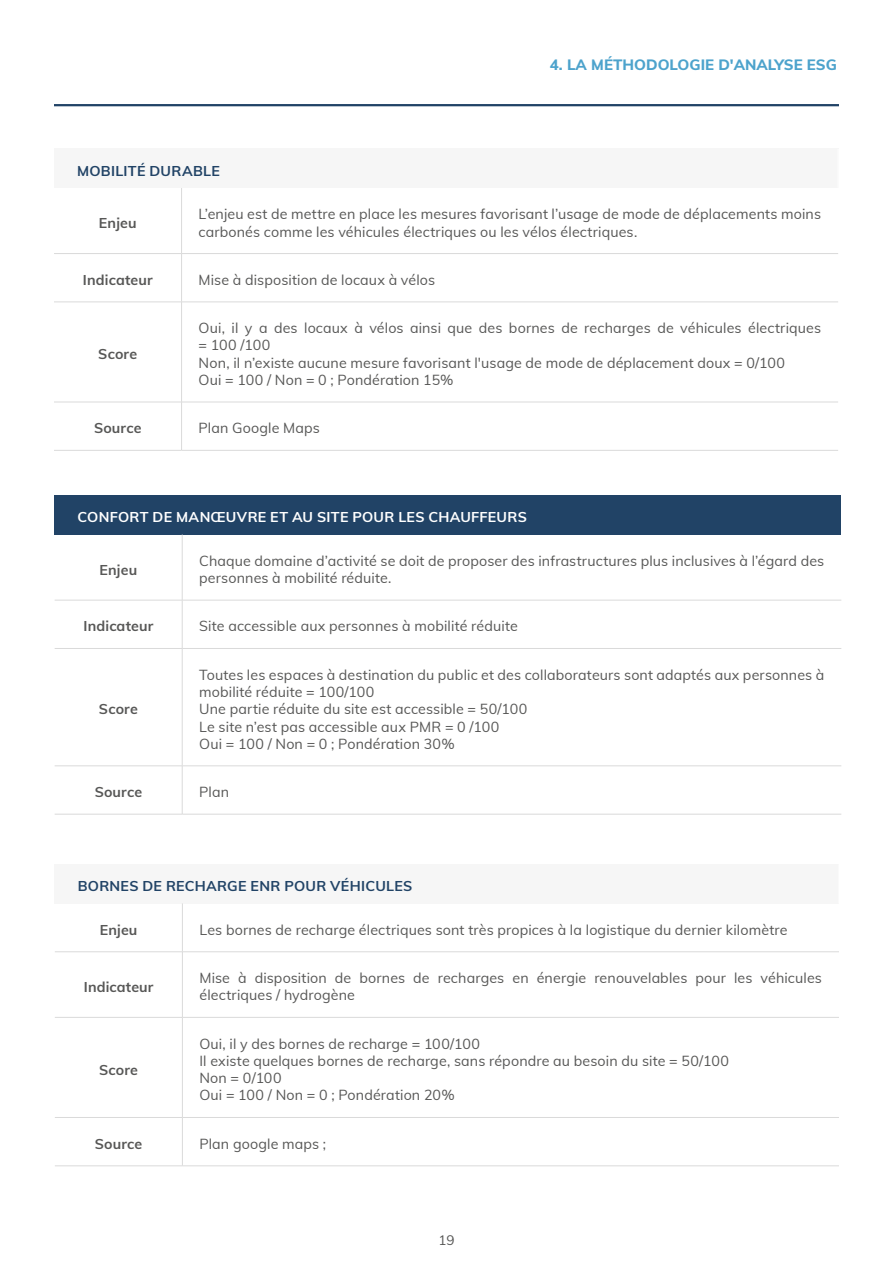
<style>
.page{position:relative;width:893px;height:1263px;background:#fff}
.page>*{position:absolute;margin:0;border:0;box-sizing:border-box;transform-origin:0 0}
.t1{font:800 15px "Muli";color:#4da3cc}
.t2{font:14.25px/17.2px "Muli";letter-spacing:.01em;color:#575756}
.t3{font:700 14.25px "Muli";letter-spacing:.01em;color:#575756}
.t4{font:700 14.25px "Muli";letter-spacing:.02em;color:#214366}
.t5{font:700 14.25px "Muli";letter-spacing:.02em;color:#fff}
.t6{font:13.5px "Muli";color:#575756}
</style>
<div class="page">
<hr style="left:54px;top:104px;width:785px;height:2px;background:#214366">
<div style="left:54px;top:149px;width:784px;height:39px;background:#f6f6f6"></div>
<hr style="left:54px;top:253px;width:128px;height:1px;background:#dadada">
<hr style="left:182px;top:253px;width:656px;height:1px;background:#dadada">
<hr style="left:54px;top:302px;width:128px;height:1px;background:#dadada">
<hr style="left:182px;top:302px;width:656px;height:1px;background:#dadada">
<hr style="left:54px;top:402px;width:128px;height:1px;background:#dadada">
<hr style="left:182px;top:402px;width:656px;height:1px;background:#dadada">
<hr style="left:181px;top:188px;width:1px;height:65px;background:#dadada">
<hr style="left:181px;top:254px;width:1px;height:48px;background:#dadada">
<hr style="left:181px;top:302px;width:1px;height:100px;background:#dadada">
<hr style="left:181px;top:402px;width:1px;height:48px;background:#dadada">
<hr style="left:54px;top:450px;width:128px;height:1px;background:#dadada">
<hr style="left:182px;top:450px;width:656px;height:1px;background:#dadada">
<div style="left:55px;top:495px;width:786px;height:39px;background:#214366"></div>
<hr style="left:55px;top:600px;width:127px;height:1px;background:#dadada">
<hr style="left:182px;top:600px;width:659px;height:1px;background:#dadada">
<hr style="left:55px;top:648px;width:127px;height:1px;background:#dadada">
<hr style="left:182px;top:648px;width:659px;height:1px;background:#dadada">
<hr style="left:55px;top:765px;width:127px;height:1px;background:#dadada">
<hr style="left:182px;top:765px;width:659px;height:1px;background:#dadada">
<hr style="left:182px;top:534px;width:1px;height:66px;background:#dadada">
<hr style="left:182px;top:600px;width:1px;height:48px;background:#dadada">
<hr style="left:182px;top:649px;width:1px;height:117px;background:#dadada">
<hr style="left:182px;top:766px;width:1px;height:48px;background:#dadada">
<hr style="left:55px;top:814px;width:127px;height:1px;background:#dadada">
<hr style="left:182px;top:814px;width:659px;height:1px;background:#dadada">
<div style="left:55px;top:864px;width:784px;height:39px;background:#f6f6f6"></div>
<hr style="left:55px;top:951px;width:127px;height:1px;background:#dadada">
<hr style="left:182px;top:951px;width:657px;height:1px;background:#dadada">
<hr style="left:55px;top:1017px;width:127px;height:1px;background:#dadada">
<hr style="left:182px;top:1017px;width:657px;height:1px;background:#dadada">
<hr style="left:55px;top:1117px;width:127px;height:1px;background:#dadada">
<hr style="left:182px;top:1117px;width:657px;height:1px;background:#dadada">
<hr style="left:182px;top:903px;width:1px;height:48px;background:#dadada">
<hr style="left:182px;top:952px;width:1px;height:65px;background:#dadada">
<hr style="left:182px;top:1017px;width:1px;height:100px;background:#dadada">
<hr style="left:182px;top:1118px;width:1px;height:47px;background:#dadada">
<hr style="left:55px;top:1165px;width:127px;height:1px;background:#dadada">
<hr style="left:182px;top:1165px;width:657px;height:1px;background:#dadada">
<p class="t4" style="left:77px;top:160px;width:145px">MOBILITÉ DURABLE</p>
<p class="t1" style="left:550px;top:53px;width:288px">4. LA MÉTHODOLOGIE D'ANALYSE ESG</p>
<p class="t3" style="left:99px;top:212px;width:39px">Enjeu</p>
<p class="t2" style="left:199px;top:205px;width:624px">L’enjeu est de mettre en place les mesures favorisant l’usage de mode de déplacements moins carbonés comme les véhicules électriques ou les vélos électriques.</p>
<p class="t3" style="left:83px;top:269px;width:71px">Indicateur</p>
<p class="t2" style="left:199px;top:270px;width:238px">Mise à disposition de locaux à vélos</p>
<p class="t3" style="left:98px;top:344px;width:40px">Score</p>
<p class="t2" style="left:199px;top:319px;width:624px">Oui, il y a des locaux à vélos ainsi que des bornes de recharges de véhicules électriques = 100 /100</p>
<p class="t2" style="left:199px;top:353px;width:588px">Non, il n’existe aucune mesure favorisant l'usage de mode de déplacement doux = 0/100</p>
<p class="t2" style="left:199px;top:371px;width:257px">Oui = 100 / Non = 0 ; Pondération 15%</p>
<p class="t3" style="left:94px;top:418px;width:49px">Source</p>
<p class="t2" style="left:199px;top:419px;width:123px">Plan Google Maps</p>
<p class="t5" style="left:78px;top:507px;width:451px">CONFORT DE MANŒUVRE ET AU SITE POUR LES CHAUFFEURS</p>
<p class="t3" style="left:100px;top:559px;width:39px">Enjeu</p>
<p class="t2" style="left:199px;top:551px;width:627px">Chaque domaine d’activité se doit de proposer des infrastructures plus inclusives à l’égard des personnes à mobilité réduite.</p>
<p class="t3" style="left:84px;top:616px;width:71px">Indicateur</p>
<p class="t2" style="left:199px;top:617px;width:320px">Site accessible aux personnes à mobilité réduite</p>
<p class="t3" style="left:99px;top:699px;width:40px">Score</p>
<p class="t2" style="left:199px;top:665px;width:627px">Toutes les espaces à destination du public et des collaborateurs sont adaptés aux personnes à mobilité réduite = 100/100</p>
<p class="t2" style="left:199px;top:700px;width:330px">Une partie réduite du site est accessible = 50/100</p>
<p class="t2" style="left:199px;top:717px;width:302px">Le site n’est pas accessible aux PMR = 0 /100</p>
<p class="t2" style="left:199px;top:734px;width:257px">Oui = 100 / Non = 0 ; Pondération 30%</p>
<p class="t3" style="left:95px;top:782px;width:49px">Source</p>
<p class="t2" style="left:199px;top:783px;width:31px">Plan</p>
<p class="t4" style="left:78px;top:875px;width:336px">BORNES DE RECHARGE ENR POUR VÉHICULES</p>
<p class="t3" style="left:100px;top:919px;width:39px">Enjeu</p>
<p class="t2" style="left:199px;top:920px;width:590px">Les bornes de recharge électriques sont très propices à la logistique du dernier kilomètre</p>
<p class="t3" style="left:84px;top:976px;width:71px">Indicateur</p>
<p class="t2" style="left:199px;top:969px;width:624px">Mise à disposition de bornes de recharges en énergie renouvelables pour les véhicules électriques / hydrogène</p>
<p class="t3" style="left:99px;top:1059px;width:40px">Score</p>
<p class="t2" style="left:199px;top:1034px;width:282px">Oui, il y des bornes de recharge = 100/100</p>
<p class="t2" style="left:199px;top:1051px;width:531px">Il existe quelques bornes de recharge, sans répondre au besoin du site = 50/100</p>
<p class="t2" style="left:199px;top:1069px;width:84px">Non = 0/100</p>
<p class="t2" style="left:199px;top:1086px;width:257px">Oui = 100 / Non = 0 ; Pondération 20%</p>
<p class="t3" style="left:95px;top:1133px;width:49px">Source</p>
<p class="t2" style="left:199px;top:1134px;width:128px">Plan google maps ;</p>
<p class="t6" style="left:438px;top:1230px;width:18px">19</p>
</div>
